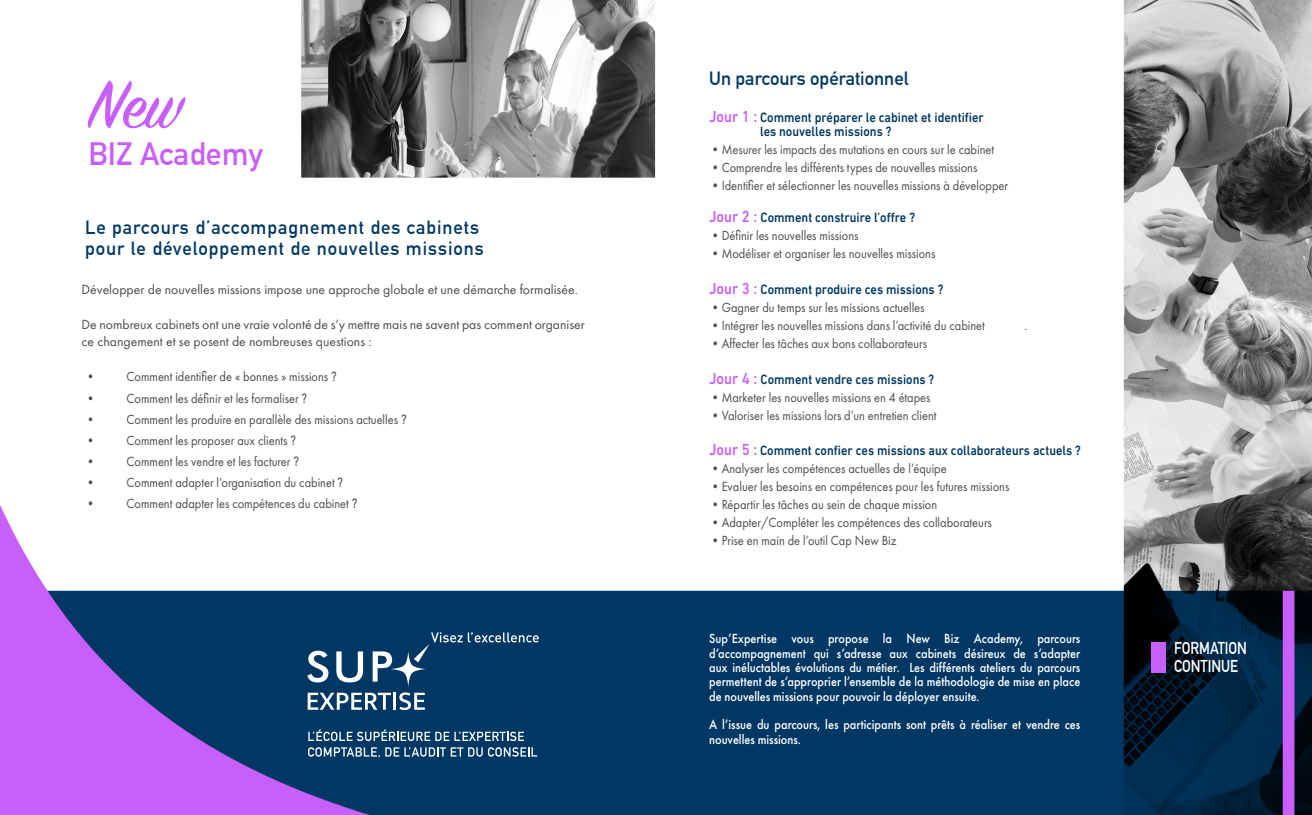
<style>
.page{position:relative;width:1312px;height:815px;background:#fff}
.page>*{position:absolute;margin:0;border:0;box-sizing:border-box;transform-origin:0 0}
.t1{font:75px "Sign Painter House Script";color:#c95ffa}
.t2{font:700 31.62px "DIN Alternate";color:#c95ffa}
.t3{font:700 18.75px/21.2px "DIN Alternate";letter-spacing:.05em;color:#003863}
.t4{font:700 18.75px "DIN Alternate";color:#003863}
.t5{font:700 16.88px/18.5px "DIN Alternate";color:#fff;scale:.85 1}
.t6{font:13.75px "Futura PT";color:#4b4c4d;scale:.9 1}
.t7{font:500 13.75px/14.4px "Futura PT";color:#fff;text-align:justify;scale:.9 1}
.t8{font:500 13.75px/14.4px "DIN Next LT Pro";color:#003863;scale:.9 1}
.t9{font:13.75px/17.5px "Futura PT";color:#4b4c4d}
.s1{font-family:"DIN Next LT Pro"}
.s2{font-size:16.25px;color:#c95ffa}
</style>
<div class="page">
<img style="left:0;top:0;width:1311px;height:815px">
<svg style="left:390px;top:651px;width:36px;height:36px"></svg>
<svg style="left:307px;top:651px;width:21px;height:31px"></svg>
<svg style="left:336px;top:651px;width:27px;height:31px"></svg>
<svg style="left:372px;top:651px;width:20px;height:31px"></svg>
<svg style="left:307px;top:693px;width:84px;height:17px"></svg>
<hr style="left:393px;top:693px;width:3px;height:17px;background:#fff">
<svg style="left:399px;top:692px;width:26px;height:18px"></svg>
<svg style="left:414px;top:632px;width:124px;height:30px;background:#1b4b73"></svg>
<svg style="left:308px;top:729px;width:216px;height:12px;background:#4b7190"></svg>
<svg style="left:308px;top:747px;width:174px;height:11px;background:#4b7190"></svg>
<svg style="left:488px;top:747px;width:49px;height:10px"></svg>
<div style="left:1150px;top:642px;width:15px;height:30px;background:#c95ffa"></div>
<p class="t1" style="left:89px;top:59px;width:96px">New</p>
<p class="t2" style="left:89px;top:130px;width:176px">BIZ Academy</p>
<p class="t3" style="left:85px;top:216px;width:400px">Le parcours d’accompagnement des cabinets pour le développement de nouvelles missions</p>
<p class="t9" style="left:81px;top:281px;width:497px">Développer de nouvelles missions impose une approche globale et une démarche formalisée.</p>
<p class="t9" style="left:81px;top:316px;width:505px">De nombreux cabinets ont une vraie volonté de s’y mettre mais ne savent pas comment organiser ce changement et se posent de nombreuses questions :</p>
<p class="t6" style="left:84px;top:369px;width:282px">• Comment identifier de « bonnes » missions <span class="s1">?</span></p>
<p class="t6" style="left:84px;top:390px;width:249px">• Comment les définir et les formaliser <span class="s1">?</span></p>
<p class="t6" style="left:84px;top:411px;width:359px">• Comment les produire en parallèle des missions actuelles <span class="s1">?</span></p>
<p class="t6" style="left:84px;top:432px;width:236px">• Comment les proposer aux clients <span class="s1">?</span></p>
<p class="t6" style="left:84px;top:453px;width:240px">• Comment les vendre et les facturer <span class="s1">?</span></p>
<p class="t6" style="left:84px;top:474px;width:289px">• Comment adapter l’organisation du cabinet <span class="s1">?</span></p>
<p class="t6" style="left:84px;top:495px;width:305px">• Comment adapter les compétences du cabinet <span class="s1">?</span></p>
<p class="t4" style="left:709px;top:65px;width:201px">Un parcours opérationnel</p>
<p class="t8" style="left:759px;top:110px;width:250px;text-indent:-51px"><span class="s2">Jour 1 :</span> Comment préparer le cabinet et identifier les nouvelles missions ?</p>
<p class="t6" style="left:709px;top:142px;width:318px">•Mesurer les impacts des mutations en cours sur le cabinet</p>
<p class="t6" style="left:709px;top:160px;width:299px">•Comprendre les différents types de nouvelles missions</p>
<p class="t6" style="left:709px;top:177px;width:334px">•Identifier et sélectionner les nouvelles missions à développer</p>
<p class="t8" style="left:709px;top:211px;width:230px"><span class="s2">Jour 2 :</span> Comment construire l’offre ?</p>
<p class="t6" style="left:709px;top:228px;width:167px">•Définir les nouvelles missions</p>
<p class="t6" style="left:709px;top:246px;width:253px">•Modéliser et organiser les nouvelles missions</p>
<p class="t8" style="left:709px;top:282px;width:262px"><span class="s2">Jour 3 :</span> Comment produire ces missions ?</p>
<p class="t6" style="left:709px;top:299px;width:241px">•Gagner du temps sur les missions actuelles</p>
<p class="t6" style="left:709px;top:317px;width:308px">•Intégrer les nouvelles missions dans l’activité du cabinet</p>
<p class="t6" style="left:1024px;top:317px;width:5px">.</p>
<p class="t6" style="left:709px;top:335px;width:243px">•Affecter les tâches aux bons collaborateurs</p>
<p class="t8" style="left:709px;top:372px;width:251px"><span class="s2">Jour 4 :</span> Comment vendre ces missions ?</p>
<p class="t6" style="left:709px;top:389px;width:247px">•Marketer les nouvelles missions en 4 étapes</p>
<p class="t6" style="left:709px;top:407px;width:254px">•Valoriser les missions lors d’un entretien client</p>
<p class="t8" style="left:709px;top:443px;width:414px"><span class="s2">Jour 5 :</span> Comment confier ces missions aux collaborateurs actuels ?</p>
<p class="t6" style="left:709px;top:461px;width:265px">•Analyser les compétences actuelles de l’équipe</p>
<p class="t6" style="left:709px;top:478px;width:335px">•Evaluer les besoins en compétences pour les futures missions</p>
<p class="t6" style="left:709px;top:496px;width:255px">•Répartir les tâches au sein de chaque mission</p>
<p class="t6" style="left:709px;top:514px;width:315px">•Adapter/Compléter les compétences des collaborateurs</p>
<p class="t6" style="left:709px;top:532px;width:209px">•Prise en main de l’outil Cap New Biz</p>
<p class="t7" style="left:709px;top:631px;width:414px">Sup’Expertise vous propose la New Biz Academy, parcours d’accompagnement qui s’adresse aux cabinets désireux de s’adapter aux inéluctables évolutions du métier. Les différents ateliers du parcours permettent de s’approprier l’ensemble de la méthodologie de mise en place de nouvelles missions pour pouvoir la déployer ensuite.</p>
<p class="t7" style="left:709px;top:718px;width:414px">A l’issue du parcours, les participants sont prêts à réaliser et vendre ces nouvelles missions.</p>
<p class="t5" style="left:1048px;top:656px;width:63px">INITIALE</p>
<p class="t5" style="left:1173px;top:637px;width:87px">FORMATION<br>CONTINUE</p>
</div>
